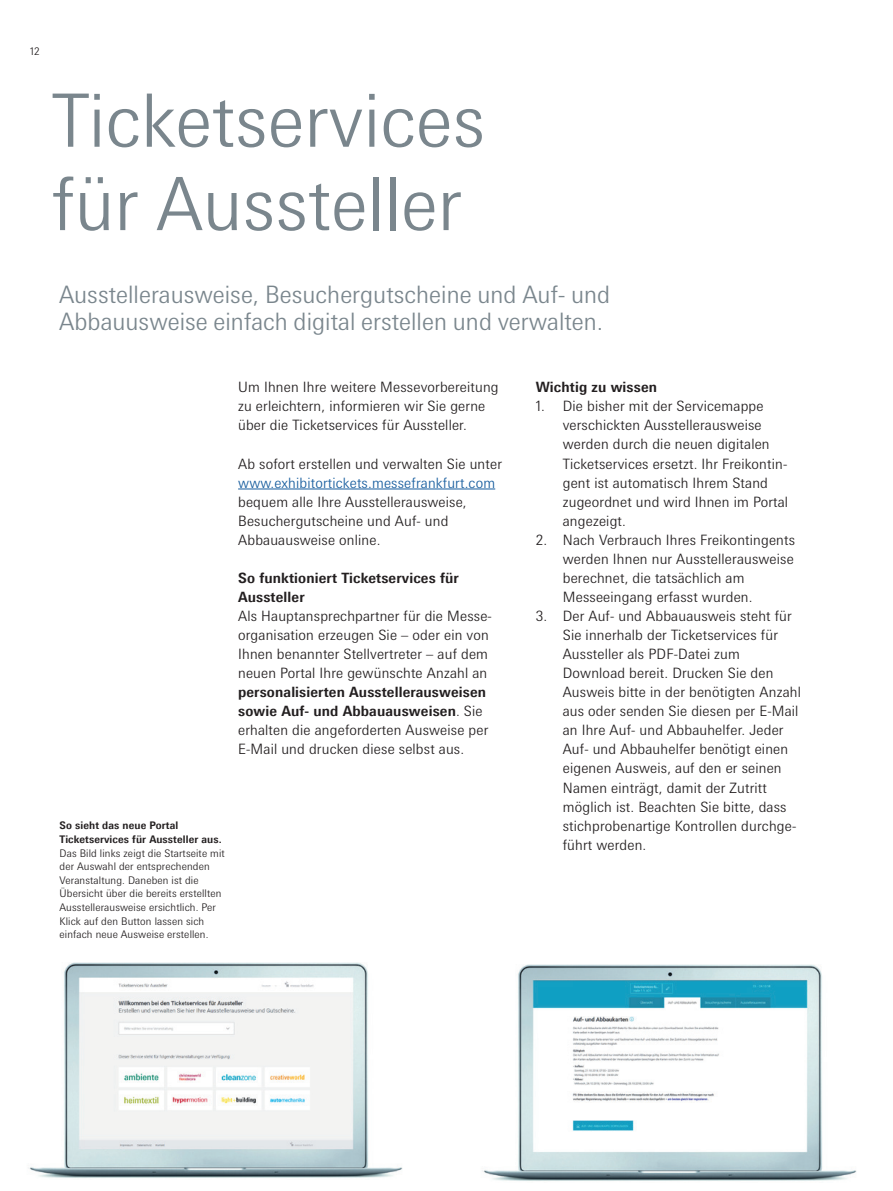
<style>
.page{position:relative;width:893px;height:1191px;background:#fff}
.page>*{position:absolute;margin:0;border:0;box-sizing:border-box;transform-origin:0 0}
.t1{font:300 73.5px/83.4px "Messe Univers";color:#7a868d}
.t2{font:300 24px/26.4px "Messe Univers";color:#7a868d}
.t3{font:300 14.25px/19px "Messe Univers";letter-spacing:.01em;color:#231f20}
.t4{font:700 14.25px/19px "Messe Univers";letter-spacing:.01em;color:#231f20}
.t5{font:300 14.25px "Messe Univers";letter-spacing:.01em;color:#175d9e}
.t6{font:300 10.5px/13.6px "Messe Univers";letter-spacing:.01em;color:#231f20}
.t7{font:700 10.5px/13.6px "Messe Univers";letter-spacing:.01em;color:#231f20}
.s1{font-weight:700}
</style>
<div class="page">
<img style="left:29px;top:962px;width:374px;height:216px">
<img style="left:483px;top:964px;width:374px;height:217px">
<hr style="left:238px;top:488px;width:257px;height:1px;background:#175d9e">
<p class="t6" style="left:30px;top:44px;width:11px">12</p>
<h1 class="t1" style="left:52px;top:78px;width:435px">Ticketservices für Aussteller</h1>
<h2 class="t2" style="left:59px;top:281px;width:553px">Ausstellerausweise, Besuchergutscheine und Auf- und<br>Abbauusweise einfach digital erstellen und verwalten.</h2>
<p class="t3" style="left:238px;top:377px;width:262px">Um Ihnen Ihre weitere Messevorbereitung zu erleichtern, informieren wir Sie gerne über die Ticketservices für Aussteller.</p>
<p class="t3" style="left:238px;top:454px;width:265px">Ab sofort erstellen und verwalten Sie unter</p>
<p class="t5" style="left:238px;top:474px;width:259px">www.exhibitortickets.messefrankfurt.com</p>
<p class="t3" style="left:238px;top:492px;width:230px">bequem alle Ihre Ausstellerausweise,<br>Besuchergutscheine und Auf- und<br>Abbauausweise online.</p>
<p class="t4" style="left:238px;top:568px;width:222px">So funktioniert Ticketservices für<br>Aussteller</p>
<p class="t3" style="left:238px;top:606px;width:255px">Als Hauptansprechpartner für die Messe&shy;organisation erzeugen Sie – oder ein von Ihnen benannter Stellvertreter – auf dem neuen Portal Ihre gewünschte Anzahl an</p>
<p class="t3" style="left:238px;top:682px;width:252px"><span class="s1">personalisierten Ausstellerausweisen sowie Auf- und Abbauausweisen</span>. Sie erhalten die angeforderten Ausweise per E-Mail und drucken diese selbst aus.</p>
<p class="t7" style="left:60px;top:818px;width:164px">So sieht das neue Portal<br>Ticketservices für Aussteller aus.</p>
<p class="t6" style="left:60px;top:846px;width:167px">Das Bild links zeigt die Startseite mit der Auswahl der entsprechenden Veranstaltung. Daneben ist die Übersicht über die bereits erstellten Ausstellerausweise ersichtlich. Per Klick auf den Button lassen sich einfach neue Ausweise erstellen.</p>
<p class="t4" style="left:536px;top:377px;width:123px">Wichtig zu wissen</p>
<p class="t3" style="left:563px;top:396px;width:227px;text-indent:-27px">1. Die bisher mit der Servicemappe verschickten Ausstellerausweise werden durch die neuen digitalen<br>Ticketservices ersetzt. Ihr Freikontin&shy;gent ist automatisch Ihrem Stand zugeordnet und wird Ihnen im Portal angezeigt.</p>
<p class="t3" style="left:563px;top:530px;width:234px;text-indent:-27px">2. Nach Verbrauch Ihres Freikontingents werden Ihnen nur Ausstellerausweise berechnet, die tatsächlich am Messeeingang erfasst wurden.</p>
<p class="t3" style="left:563px;top:606px;width:240px;text-indent:-27px">3. Der Auf- und Abbauausweis steht für Sie innerhalb der Ticketservices für Aussteller als PDF-Datei zum Download bereit. Drucken Sie den Ausweis bitte in der benötigten Anzahl aus oder senden Sie diesen per E-Mail an Ihre Auf- und Abbauhelfer. Jeder Auf- und Abbauhelfer benötigt einen eigenen Ausweis, auf den er seinen Namen einträgt, damit der Zutritt möglich ist. Beachten Sie bitte, dass stichprobenartige Kontrollen durchge&shy;führt werden.</p>
</div>
